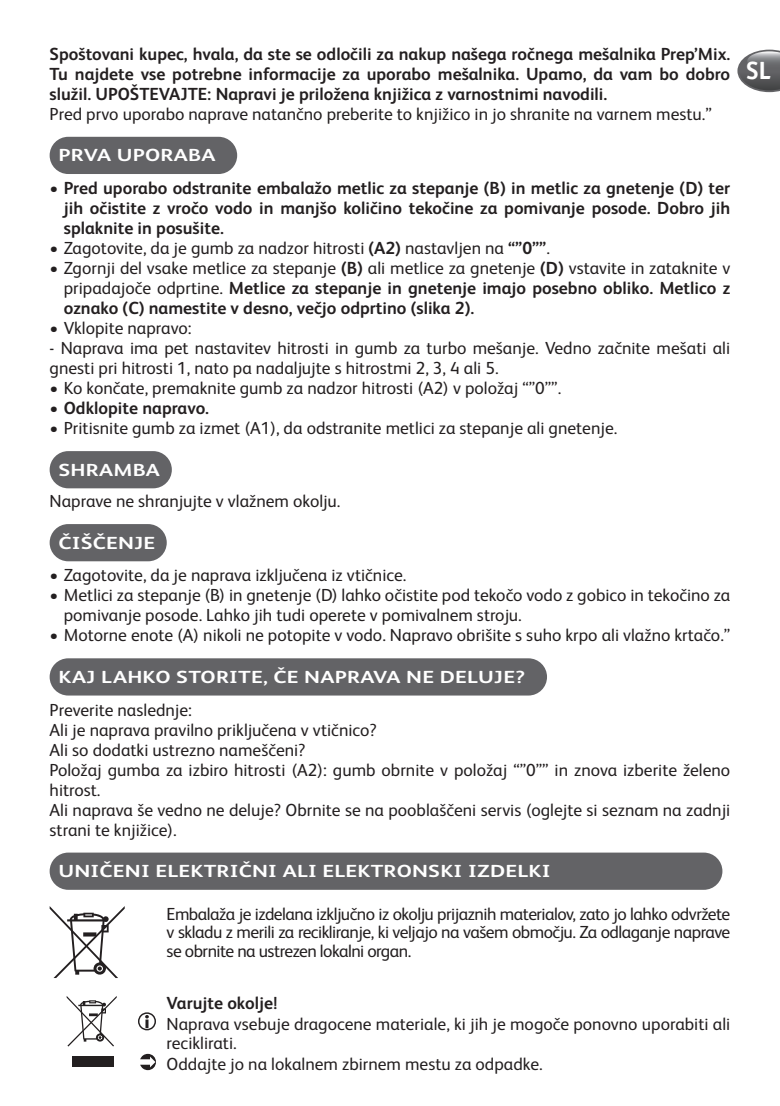
<style>
.page{position:relative;width:780px;height:1106px;background:#fff}
.page>*{position:absolute;margin:0;border:0;box-sizing:border-box;transform-origin:0 0}
.t1{font:700 25px "Officina Sans";color:#fff}
.t2{font:17.5px/20px "FS Albert Pro";color:#231f20}
.t3{font:700 17.5px/20px "FS Albert Pro";color:#231f20;text-align:justify}
.t4{font:700 17.5px "FS Albert Pro";letter-spacing:.01em;color:#fff;scale:1.25 1}
.s1{font-weight:400}
.s2{font-weight:700}
</style>
<div class="page">
<svg style="left:737px;top:50px;width:43px;height:42px"></svg>
<div style="left:50px;top:137px;width:187px;height:37px;background:#636366;border-radius:19px"></div>
<div style="left:50px;top:451px;width:122px;height:37px;background:#636366;border-radius:19px"></div>
<div style="left:50px;top:524px;width:117px;height:37px;background:#636366;border-radius:19px"></div>
<div style="left:50px;top:658px;width:497px;height:37px;background:#636366;border-radius:19px"></div>
<div style="left:50px;top:852px;width:672px;height:37px;background:#636366;border-radius:19px"></div>
<svg style="left:50px;top:906px;width:75px;height:72px"></svg>
<div style="left:72px;top:1056px;width:42px;height:10px;background:#231f20"></div>
<svg style="left:67px;top:996px;width:50px;height:50px"></svg>
<svg style="left:138px;top:1012px;width:18px;height:18px"></svg>
<svg style="left:140px;top:1053px;width:16px;height:17px"></svg>
<p class="t3" style="left:50px;top:43px;width:682px">Spoštovani kupec, hvala, da ste se odločili za nakup našega ročnega mešalnika Prep’Mix.<br>Tu najdete vse potrebne informacije za uporabo mešalnika. Upamo, da vam bo dobro služil. UPOŠTEVAJTE: Napravi je priložena knjižica z varnostnimi navodili.</p>
<p class="t2" style="left:50px;top:102px;width:663px">Pred prvo uporabo naprave natančno preberite to knjižico in jo shranite na varnem mestu.”</p>
<p class="t4" style="left:58px;top:143px;width:127px">PRVA UPORABA</p>
<p class="t3" style="left:64px;top:177px;width:668px;text-indent:-14px"><span class="s1">•</span> Pred uporabo odstranite embalažo metlic za stepanje (B) in metlic za gnetenje (D) ter jih očistite z vročo vodo in manjšo količino tekočine za pomivanje posode. Dobro jih splaknite in posušite.</p>
<p class="t2" style="left:50px;top:237px;width:502px">• Zagotovite, da je gumb za nadzor hitrosti <span class="s2">(A2)</span> nastavljen na <span class="s2">“”0””</span>.</p>
<p class="t3" style="left:64px;top:257px;width:668px;text-indent:-14px"><span class="s1">• Zgornji del vsake metlice za stepanje</span> (B) <span class="s1">ali metlice za gnetenje</span> (D) <span class="s1">vstavite in zataknite v pripadajoče odprtine.</span> Metlice za stepanje in gnetenje imajo posebno obliko. Metlico z oznako (C) namestite v desno, večjo odprtino (slika 2).</p>
<p class="t2" style="left:50px;top:317px;width:143px">• Vklopite napravo:</p>
<p class="t2" style="left:50px;top:337px;width:682px">- Naprava ima pet nastavitev hitrosti in gumb za turbo mešanje. Vedno začnite mešati ali gnesti pri hitrosti 1, nato pa nadaljujte s hitrostmi 2, 3, 4 ali 5.</p>
<p class="t2" style="left:50px;top:377px;width:513px">• Ko končate, premaknite gumb za nadzor hitrosti (A2) v položaj “”0””.</p>
<p class="t3" style="left:50px;top:397px;width:161px"><span class="s1">•</span> Odklopite napravo.</p>
<p class="t2" style="left:50px;top:417px;width:569px">• Pritisnite gumb za izmet (A1), da odstranite metlici za stepanje ali gnetenje.</p>
<p class="t4" style="left:58px;top:457px;width:83px">SHRAMBA</p>
<p class="t2" style="left:50px;top:490px;width:292px">Naprave ne shranjujte v vlažnem okolju.</p>
<p class="t4" style="left:58px;top:530px;width:79px">ČIŠČENJE</p>
<p class="t2" style="left:50px;top:564px;width:358px">• Zagotovite, da je naprava izključena iz vtičnice.</p>
<p class="t2" style="left:64px;top:584px;width:668px;text-indent:-14px">• Metlici za stepanje (B) in gnetenje (D) lahko očistite pod tekočo vodo z gobico in tekočino za pomivanje posode. Lahko jih tudi operete v pomivalnem stroju.</p>
<p class="t2" style="left:50px;top:624px;width:682px">• Motorne enote (A) nikoli ne potopite v vodo. Napravo obrišite s suho krpo ali vlažno krtačo.”</p>
<p class="t4" style="left:58px;top:664px;width:374px">KAJ LAHKO STORITE, ČE NAPRAVA NE DELUJE?</p>
<p class="t2" style="left:50px;top:698px;width:682px">Preverite naslednje:<br>Ali je naprava pravilno priključena v vtičnico?<br>Ali so dodatki ustrezno nameščeni?<br>Položaj gumba za izbiro hitrosti (A2): gumb obrnite v položaj “”0”” in znova izberite želeno hitrost.<br>Ali naprava še vedno ne deluje? Obrnite se na pooblaščeni servis (oglejte si seznam na zadnji strani te knjižice).</p>
<p class="t4" style="left:58px;top:859px;width:395px">UNIČENI ELEKTRIČNI ALI ELEKTRONSKI IZDELKI</p>
<p class="t2" style="left:167px;top:902px;width:565px;line-height:18.8px;text-align:justify">Embalaža je izdelana izključno iz okolju prijaznih materialov, zato jo lahko odvržete v skladu z merili za recikliranje, ki veljajo na vašem območju. Za odlaganje naprave se obrnite na ustrezen lokalni organ.</p>
<p class="t3" style="left:167px;top:992px;width:112px">Varujte okolje!</p>
<p class="t2" style="left:167px;top:1013px;width:565px;line-height:18.8px">Naprava vsebuje dragocene materiale, ki jih je mogoče ponovno uporabiti ali reciklirati.</p>
<p class="t2" style="left:167px;top:1052px;width:377px">Oddajte jo na lokalnem zbirnem mestu za odpadke.</p>
<h1 class="t1" style="left:746px;top:55px;width:26px">SL</h1>
</div>
